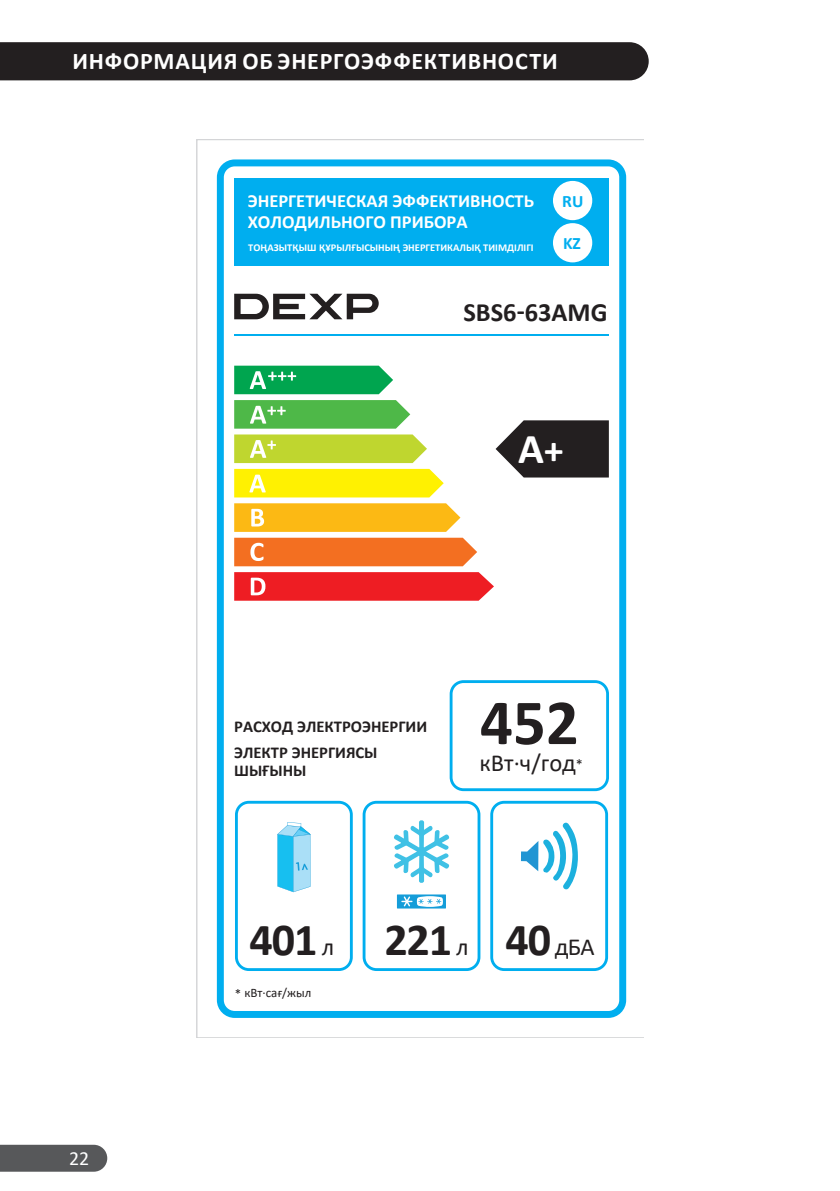
<style>
.page{position:relative;width:840px;height:1191px;background:#fff}
.page>*{position:absolute;margin:0;border:0;box-sizing:border-box;transform-origin:0 0}
.t1{font:700 64.8px "Calibri";color:#231f20}
.t2{font:700 46px "Calibri";letter-spacing:-.025em;color:#231f20}
.t3{font:700 42.6px "Calibri";color:#fff}
.t4{font:700 26.4px "Calibri";color:#231f20}
.t5{font:24.4px "Calibri";color:#231f20}
.Заголовок{font:700 24px "Calibri";letter-spacing:.03em;color:#fff}
.t6{font:20px "Calibri";color:#fff}
.t7{font:700 18.6px/20.8px "Calibri";color:#fff}
.t8{font:700 17.4px "Calibri";color:#00aeef}
.t9{font:700 16.6px/26px "Calibri";color:#231f20}
.t10{font:13px "Calibri";color:#231f20}
.t11{font:700 10.4px "Calibri";color:#fff}
.s1{font-size:38.8px}
.s2{font-size:14.2px}
.s3{font-weight:400;font-size:24.4px}
</style>
<div class="page">
<div style="left:0;top:1144px;width:107px;height:27px;background:#57585a"></div>
<div style="left:0;top:42px;width:648px;height:38px;background:#231f20"></div>
<svg style="left:197px;top:139px;width:445px;height:898px"></svg>
<div style="left:235px;top:801px;width:117px;height:170px;border:3px solid #00aeef;border-radius:12px"></div>
<div style="left:362px;top:801px;width:118px;height:170px;border:3px solid #00aeef;border-radius:12px"></div>
<div style="left:490px;top:801px;width:117px;height:170px;border:3px solid #00aeef;border-radius:12px"></div>
<svg style="left:520px;top:822px;width:58px;height:67px"></svg>
<svg style="left:393px;top:820px;width:56px;height:63px"></svg>
<div style="left:397px;top:894px;width:48px;height:14px;background:#159dd9"></div>
<svg style="left:401px;top:896px;width:41px;height:11px"></svg>
<svg style="left:277px;top:822px;width:33px;height:70px;background:#76d3f3"></svg>
<hr style="left:234px;top:334px;width:374px;height:2px;background:#00aeef">
<div style="left:234px;top:178px;width:374px;height:87px;background:#00aeef"></div>
<svg style="left:234px;top:294px;width:144px;height:25px"></svg>
<svg style="left:234px;top:366px;width:159px;height:28px;background:#18ad5f"></svg>
<div style="left:234px;top:469px;width:209px;height:28px;background:#fff101"></div>
<svg style="left:234px;top:503px;width:226px;height:29px;background:#fcbd24"></svg>
<div style="left:234px;top:538px;width:243px;height:28px;background:#f36f21"></div>
<svg style="left:234px;top:572px;width:259px;height:28px;background:#ee282e"></svg>
<svg style="left:234px;top:400px;width:193px;height:63px"></svg>
<svg style="left:495px;top:420px;width:113px;height:57px;background:#403d3d"></svg>
<div style="left:449px;top:680px;width:159px;height:111px;border:3px solid #00aeef;border-radius:12px"></div>
<div style="left:217px;top:159px;width:408px;height:859px;border:7px solid #00aeef;border-radius:14px"></div>
<div style="left:552px;top:181px;width:40px;height:39px;background:#fff;border-radius:50%"></div>
<div style="left:552px;top:223px;width:40px;height:39px;background:#fff;border-radius:50%"></div>
<p class="Заголовок" style="left:72px;top:44px;width:486px">ИНФОРМАЦИЯ ОБ ЭНЕРГОЭФФЕКТИВНОСТИ</p>
<p class="t7" style="left:247px;top:190px;width:288px">ЭНЕРГЕТИЧЕСКАЯ ЭФФЕКТИВНОСТЬ<br>ХОЛОДИЛЬНОГО ПРИБОРА</p>
<p class="t11" style="left:248px;top:240px;width:287px">ТОҢАЗЫТҚЫШ ҚҰРЫЛҒЫСЫНЫҢ ЭНЕРГЕТИКАЛЫҚ ТИІМДІЛІГІ</p>
<p class="t8" style="left:562px;top:189px;width:23px">RU</p>
<p class="t8" style="left:562px;top:231px;width:19px">KZ</p>
<p class="t4" style="left:463px;top:294px;width:145px">SBS6-63AMG</p>
<p class="t3" style="left:518px;top:418px;width:47px">A<span class="s1">+</span></p>
<p class="t9" style="left:234px;top:713px;width:194px">РАСХОД ЭЛЕКТРОЭНЕРГИИ<br>ЭЛЕКТР ЭНЕРГИЯСЫ</p>
<p class="t9" style="left:234px;top:757px;width:74px">ШЫҒЫНЫ</p>
<p class="t1" style="left:479px;top:676px;width:100px">452</p>
<p class="t5" style="left:479px;top:746px;width:105px">кВт·ч/год<span class="s2">*</span></p>
<p class="t2" style="left:249px;top:907px;width:346px">401 <span class="s3">л</span> 221 <span class="s3">л</span> 40 <span class="s3">дБА</span></p>
<p class="t6" style="left:69px;top:1144px;width:22px">22</p>
<p class="t10" style="left:235px;top:983px;width:78px">* кВт·сағ/жыл</p>
</div>
